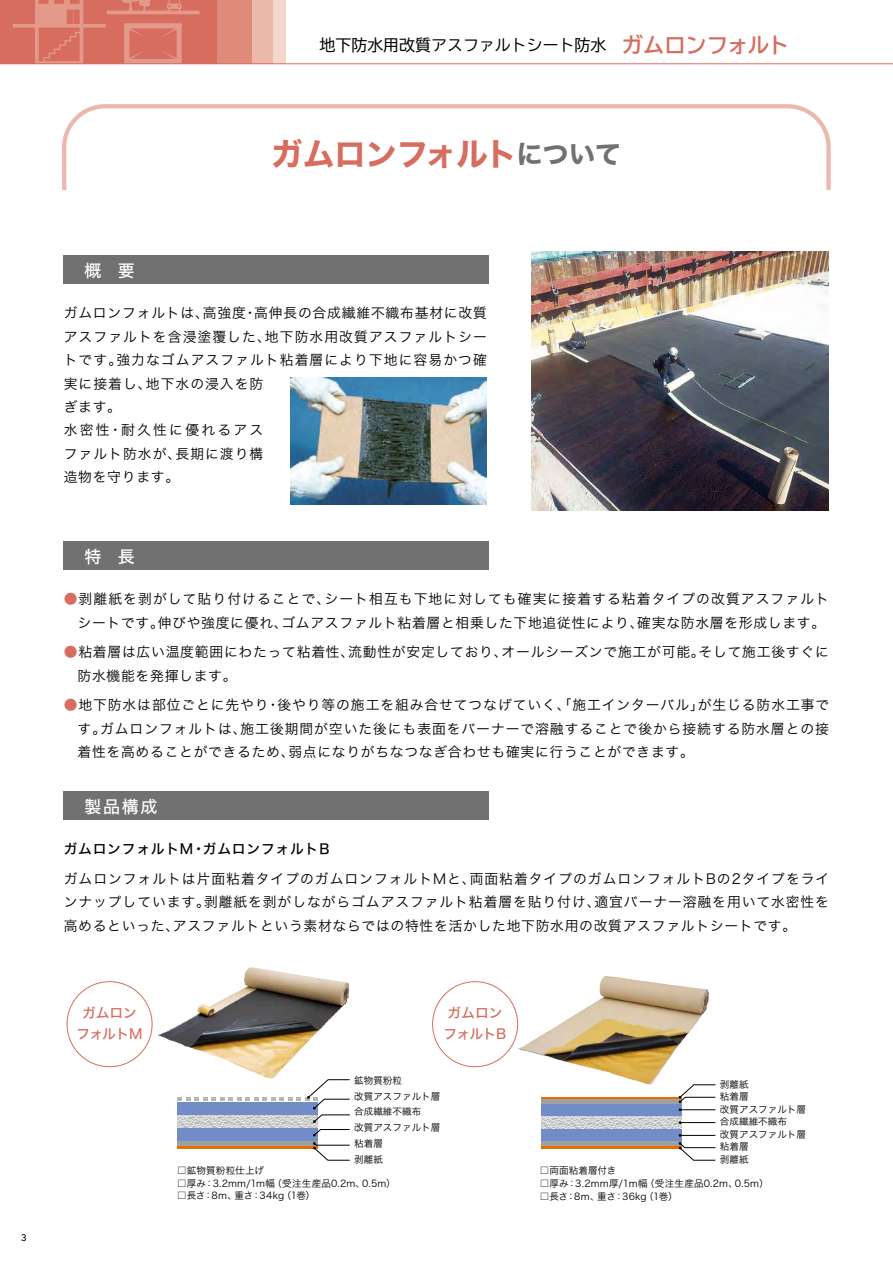
<style>
.page{position:relative;width:893px;height:1263px;background:#fff}
.page>*{position:absolute;margin:0;border:0;box-sizing:border-box;transform-origin:0 0}
.t1{font:31.95px "Hira Kaku Std W7";letter-spacing:-.02em;color:#d66d5f}
.t2{font:16.95px "Hira Kaku Std W5";color:#fff}
.t3{font:15.9px "TBUD Go Std";color:#000}
.t4{font:13.8px/23.4px "Hira Kaku Std W3";letter-spacing:.055em;color:#000;text-align:justify}
.t5{font:13.8px/23.4px "Hira Kaku Std W3";letter-spacing:.075em;color:#000}
.t6{font:13.8px "Hira Kaku Std W5";letter-spacing:.05em;color:#000}
.t7{font:13.8px/21.3px "Hira Kaku Std W5";letter-spacing:-.02em;color:#d66d5f;text-align:center}
.t8{font:9.6px/12.6px "Hira Kaku Std W3";color:#000}
.t9{font:500 9.6px "Avenir";color:#000}
.s1{font-weight:700;font-size:21.3px;color:#d66d5f}
.s2{font-size:26.55px;color:#727171}
.s3{color:#d66d5f}
</style>
<div class="page">
<img style="left:531px;top:252px;width:298px;height:258px">
<div style="left:178px;top:1129px;width:140px;height:12px;background:#718cc7"></div>
<hr style="left:178px;top:1146px;width:140px;height:2px;background:#ed6c00">
<div style="left:178px;top:1141px;width:140px;height:5px;background:#9fa0a0"></div>
<svg style="left:541px;top:1100px;width:175px;height:61px"></svg>
<svg style="left:178px;top:1083px;width:172px;height:53px"></svg>
<svg style="left:313px;top:1142px;width:37px;height:19px"></svg>
<div style="left:0;top:0;width:218px;height:64px;background:#d66d5f"></div>
<div style="left:252px;top:0;width:21px;height:64px;background:#ecb8ab"></div>
<div style="left:218px;top:0;width:34px;height:64px;background:#df8b7b"></div>
<div style="left:273px;top:0;width:13px;height:64px;background:#f4d6cc"></div>
<svg style="left:13px;top:0;width:187px;height:63px"></svg>
<hr style="left:0;top:63px;width:893px;height:1px;background:#d66d5f">
<svg style="left:62px;top:104px;width:769px;height:86px"></svg>
<div style="left:64px;top:255px;width:425px;height:29px;background:#727171"></div>
<div style="left:64px;top:541px;width:425px;height:29px;background:#727171"></div>
<div style="left:64px;top:791px;width:425px;height:29px;background:#727171"></div>
<img style="left:291px;top:378px;width:195px;height:127px">
<img style="left:158px;top:967px;width:192px;height:116px">
<img style="left:513px;top:976px;width:203px;height:124px">
<p class="t9" style="left:21px;top:1229px;width:7px">3</p>
<p class="t3" style="left:319px;top:32px;width:471px">地下防水用改質アスファルトシート防水 <span class="s1">ガムロンフォルト</span></p>
<p class="t2" style="left:84px;top:257px;width:52px">概 要</p>
<h1 class="t1" style="left:271px;top:129px;width:352px">ガムロンフォルト<span class="s2">について</span></h1>
<p class="t5" style="left:64px;top:301px;width:425px">ガムロンフォルトは、高強度・高伸長の合成繊維不織布基材に改質アスファルトを含浸塗覆した、地下防水用改質アスファルトシートです。強力なゴムアスファルト粘着層により下地に容易かつ確実に接着し、地下水の浸入を防<br>ぎます。<br>水密性・耐久性に優れるアス<br>ファルト防水が、長期に渡り構<br>造物を守ります。</p>
<p class="t2" style="left:84px;top:543px;width:52px">特 長</p>
<p class="t5" style="left:64px;top:587px;width:767px;text-align:right"><span class="s3">●</span>剥離紙を剥がして貼り付けることで、シート相互も下地に対しても確実に接着する粘着タイプの改質アスファルトシートです。伸びや強度に優れ、ゴムアスファルト粘着層と相乗した下地追従性により、確実な防水層を形成します。</p>
<p class="t4" style="left:78px;top:640px;width:753px;text-indent:-14px"><span class="s3">●</span>粘着層は広い温度範囲にわたって粘着性、流動性が安定しており、オールシーズンで施工が可能。そして施工後すぐに防水機能を発揮します。</p>
<p class="t4" style="left:78px;top:693px;width:753px;text-indent:-14px"><span class="s3">●</span>地下防水は部位ごとに先やり・後やり等の施工を組み合せてつなげていく、「施工インターバル」が生じる防水工事です。ガムロンフォルトは、施工後期間が空いた後にも表面をバーナーで溶融することで後から接続する防水層との接着性を高めることができるため、弱点になりがちなつなぎ合わせも確実に行うことができます。</p>
<p class="t2" style="left:84px;top:793px;width:75px">製品構成</p>
<p class="t6" style="left:64px;top:838px;width:269px">ガムロンフォルトM・ガムロンフォルトＢ</p>
<p class="t4" style="left:64px;top:867px;width:767px">ガムロンフォルトは片面粘着タイプのガムロンフォルトMと、両面粘着タイプのガムロンフォルトBの2タイプをラインナップしています。剥離紙を剥がしながらゴムアスファルト粘着層を貼り付け、適宜バーナー溶融を用いて水密性を高めるといった、アスファルトという素材ならではの特性を活かした地下防水用の改質アスファルトシートです。</p>
<p class="t7" style="left:76px;top:1002px;width:68px">ガムロンフォルトM</p>
<p class="t7" style="left:444px;top:1002px;width:64px;text-align:left">ガムロンフォルトB</p>
<p class="t8" style="left:354px;top:1072px;width:88px;line-height:15.8px">鉱物質粉粒<br>改質アスファルト層合成繊維不織布<br>改質アスファルト層粘着層<br>剥離紙</p>
<p class="t8" style="left:177px;top:1164px;width:88px">□鉱物質粉粒仕上げ</p>
<p class="t8" style="left:177px;top:1176px;width:220px">□厚み：3.2mm/1m幅（受注生産品0.2m、0.5m）</p>
<p class="t8" style="left:177px;top:1189px;width:139px">□長さ：8ｍ、重さ：34kg（1巻）</p>
<p class="t8" style="left:720px;top:1078px;width:88px">剥離紙<br>粘着層<br>改質アスファルト層合成繊維不織布<br>改質アスファルト層粘着層<br>剥離紙</p>
<p class="t8" style="left:540px;top:1164px;width:78px">□両面粘着層付き</p>
<p class="t8" style="left:540px;top:1177px;width:230px">□厚み：3.2mm厚/1ｍ幅（受注生産品0.2m、0.5m）</p>
<p class="t8" style="left:540px;top:1190px;width:139px">□長さ：8ｍ、重さ：36kg（1巻）</p>
</div>
